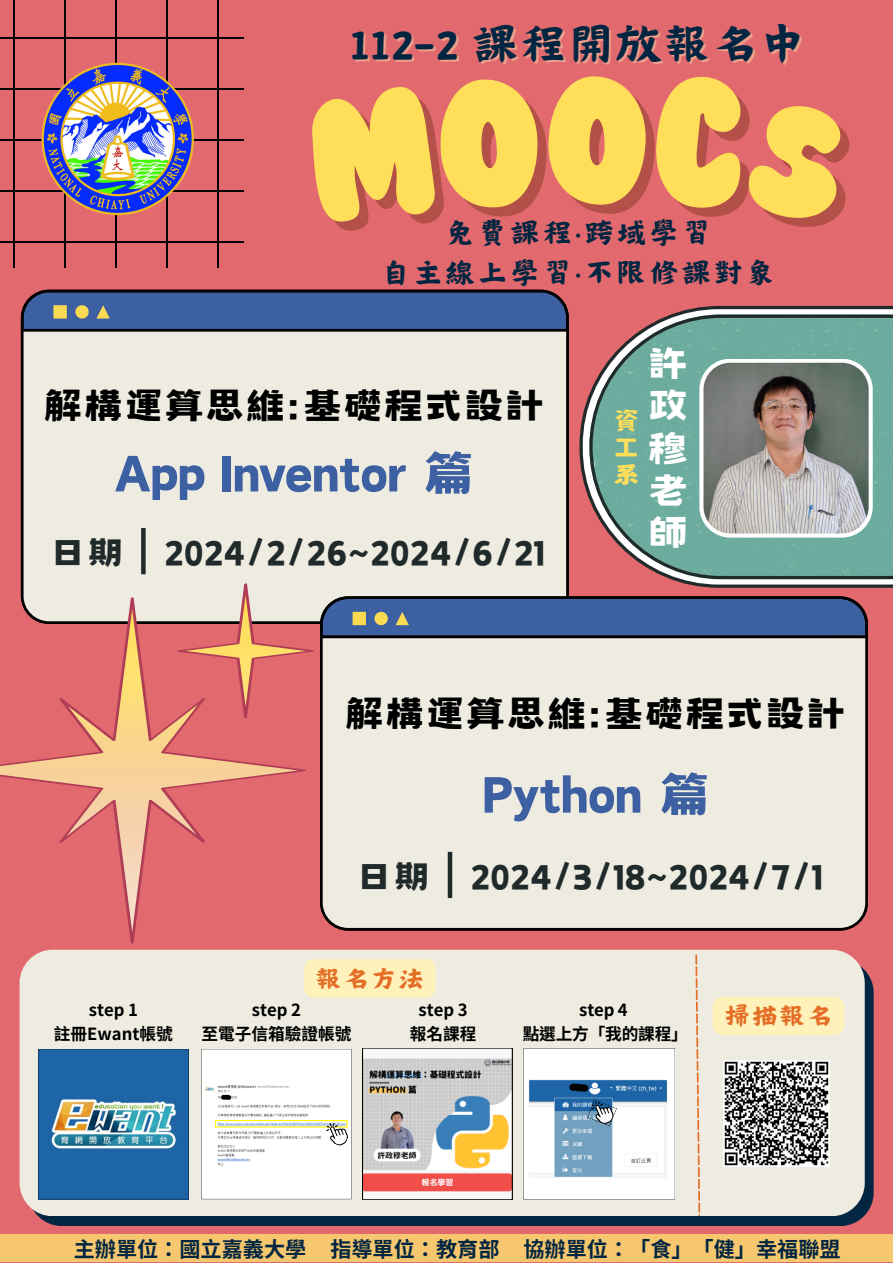
<style>
.page{position:relative;width:893px;height:1263px;background:#e26a6e}
.page>*{position:absolute;margin:0;border:0;box-sizing:border-box;transform-origin:0 0}
.t1{font:206.17px "RTL Balabeloo Pro Regular";color:#ffde59}
.t2{font:60px "Canva Sweet Heart CN";color:#3d60a3}
.t3{font:47.92px "Canva Wen CN";color:#022641}
.t4{font:45.75px/42.2px "Canva Sweet Heart CN";color:#fff;text-align:justify}
.t5{font:45px "Canva Sweet Heart CN";color:#000}
.t6{font:41.25px "Canva Sweet Heart CN";color:#202a2b}
.t7{font:30.75px/39.9px "Canva Wen CN";letter-spacing:.05em;color:#022641;text-align:center}
.t8{font:30px/27px "Canva Sweet Heart CN";color:#ffde59;text-align:justify}
.t9{font:27.38px "Canva Wen CN";color:#e46e25}
.t10{font:700 21.15px "Noto Sans TC";color:#022641}
.t11{font:700 16.65px "Noto Sans TC";color:#000}
.s1{font-family:"Noto Sans"}
</style>
<div class="page">
<div style="left:21px;top:290px;width:548px;height:334px;background:#eeece1"></div>
<svg style="left:22px;top:291px;width:545px;height:41px;background:#3c588f"></svg>
<svg style="left:0;top:583px;width:314px;height:361px"></svg>
<div style="left:320px;top:596px;width:548px;height:334px;background:#eeece1"></div>
<svg style="left:321px;top:598px;width:545px;height:40px;background:#3b5991"></svg>
<hr style="left:217px;top:0;width:2px;height:268px;background:#000">
<hr style="left:166px;top:0;width:1px;height:268px;background:#000">
<hr style="left:115px;top:0;width:1px;height:268px;background:#000">
<hr style="left:64px;top:0;width:1px;height:268px;background:#000">
<hr style="left:13px;top:0;width:1px;height:268px;background:#000">
<hr style="left:0;top:242px;width:243px;height:1px;background:#000">
<hr style="left:0;top:191px;width:243px;height:1px;background:#000">
<hr style="left:0;top:140px;width:243px;height:1px;background:#000">
<hr style="left:0;top:89px;width:243px;height:1px;background:#000">
<hr style="left:0;top:38px;width:243px;height:1px;background:#000">
<svg style="left:579px;top:306px;width:314px;height:282px;background:#829d94"></svg>
<div style="left:28px;top:959px;width:845px;height:267px;background:#022641;border-radius:33px"></div>
<div style="left:20px;top:950px;width:844px;height:266px;background:#eeece1;border-radius:33px"></div>
<img style="left:723px;top:1060px;width:106px;height:106px">
<svg style="left:38px;top:1049px;width:151px;height:150px;background:#3a78a9"></svg>
<svg style="left:201px;top:1049px;width:150px;height:150px;background:#f3f4f1"></svg>
<svg style="left:695px;top:954px;width:5px;height:262px"></svg>
<div style="left:712px;top:997px;width:132px;height:38px;background:#fff1ba"></div>
<div style="left:304px;top:959px;width:131px;height:38px;background:#fff1ba"></div>
<div style="left:0;top:1234px;width:893px;height:28px;background:#f6c76e"></div>
<img style="left:40px;top:61px;width:156px;height:156px">
<svg style="left:699px;top:359px;width:173px;height:179px;background:#999893"></svg>
<div style="left:141px;top:528px;width:5px;height:46px;background:#202a2b"></div>
<hr style="left:448px;top:852px;width:4px;height:46px;background:#202a2b">
<svg style="left:523px;top:1048px;width:152px;height:152px;background:#c6d6e3"></svg>
<svg style="left:362px;top:1048px;width:150px;height:152px;background:#c2b1aa"></svg>
<p class="t3" style="left:350px;top:19px;width:458px">112-2 課程開放報名中</p>
<p class="t1" style="left:543px;top:16px;width:109px">O</p>
<p class="t7" style="left:380px;top:213px;width:397px">免費課程<span class="s1">‧</span>跨域學習<br>自主線上學習<span class="s1">‧</span>不限修課對象</p>
<h6 class="t5" style="left:42px;top:385px;width:504px">解構運算思維:基礎程式設計</h6>
<p class="t2" style="left:115px;top:445px;width:362px">App Inventor 篇</p>
<h3 class="t6" style="left:49px;top:534px;width:497px">日期 2024/2/26~2024/6/21</h3>
<p class="t8" style="left:613px;top:407px;width:28px">資工系</p>
<p class="t4" style="left:647px;top:342px;width:43px">許政穆老師</p>
<p class="t5" style="left:344px;top:693px;width:504px">解構運算思維:基礎程式設計</p>
<p class="t2" style="left:482px;top:767px;width:230px">Python 篇</p>
<h2 class="t6" style="left:356px;top:857px;width:468px">日期 2024/3/18~2024/7/1</h2>
<p class="t11" style="left:89px;top:997px;width:51px">step 1</p>
<h3 class="t11" style="left:54px;top:1020px;width:120px">註冊Ewant帳號</h3>
<h5 class="t9" style="left:315px;top:964px;width:111px">報名方法</h5>
<h2 class="t11" style="left:252px;top:997px;width:51px">step 2</h2>
<p class="t11" style="left:201px;top:1020px;width:152px">至電子信箱驗證帳號</p>
<h5 class="t11" style="left:418px;top:997px;width:51px">step 3</h5>
<h3 class="t11" style="left:410px;top:1020px;width:68px">報名課程</h3>
<p class="t11" style="left:579px;top:997px;width:50px">step 4</p>
<h4 class="t11" style="left:522px;top:1020px;width:167px">點選上方「我的課程」</h4>
<h1 class="t9" style="left:723px;top:1002px;width:111px">掃描報名</h1>
<p class="t10" style="left:74px;top:1233px;width:768px">主辦單位：國立嘉義大學 指導單位：教育部 協辦單位：「食」「健」幸福聯盟</p>
</div>
